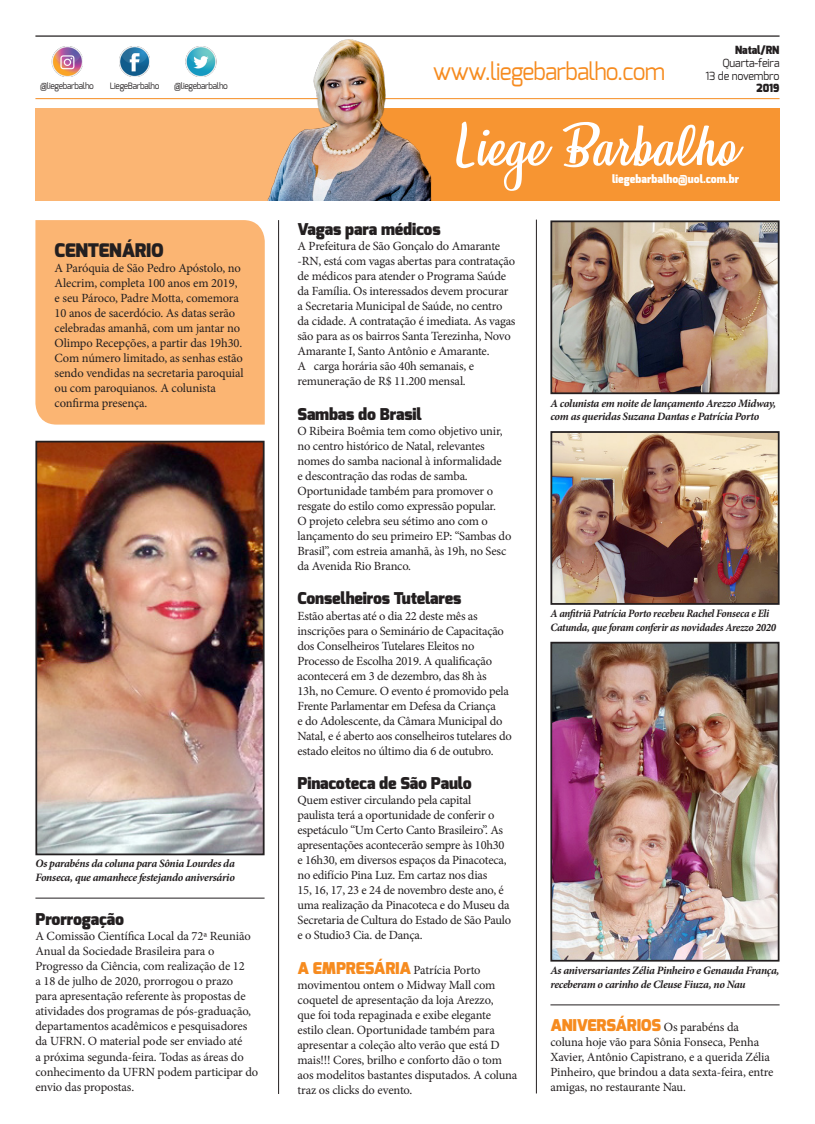
<style>
.page{position:relative;width:815px;height:1124px;background:#fff}
.page>*{position:absolute;margin:0;border:0;box-sizing:border-box;transform-origin:0 0}
.t1{font:51.25px "Honeymoon Personal Use";color:#fff}
.Assinatura{font:23.88px "Exo";letter-spacing:-.03em;color:#f68b1f;scale:.95 1}
.t2{font:900 18.75px "Exo";letter-spacing:-.01em;color:#231f20}
.t3{font:900 16.25px "Exo";letter-spacing:-.01em;color:#231f20}
.t4{font:900 16.25px "Exo";letter-spacing:-.01em;color:#f68b1f}
.t5{font:12.5px/15px "Minion Pro";letter-spacing:-.015em;color:#231f20}
.t6{font:italic 700 11.25px/13.5px "Minion Pro";letter-spacing:-.03em;color:#231f20}
.t7{font:italic 700 11.25px/13.5px "Minion Pro";letter-spacing:-.03em;color:#231f20;scale:.95 1}
.Assinatura-2{font:11.25px "Exo";letter-spacing:-.01em;color:#231f20;scale:.95 1}
.Assinatura-3{font:900 11.25px "Exo";color:#fff;scale:.95 1}
.Assinatura-4{font:900 11.25px "Exo";letter-spacing:-.01em;color:#231f20;scale:.95 1}
.Assinatura-5{font:8.75px "Exo";letter-spacing:-.03em;color:#231f20;scale:.95 1}
.s1{font-family:"Exo";font-weight:900;font-size:16.25px;color:#f68b1f}
.s2{font-family:"Minion Pro";font-weight:400;font-size:12.5px;color:#231f20}
</style>
<div class="page">
<hr style="left:35px;top:35px;width:745px;height:2px;background:#231f20">
<hr style="left:35px;top:98px;width:745px;height:1px;background:#f68b1f">
<img style="left:52px;top:47px;width:30px;height:30px">
<img style="left:119px;top:47px;width:31px;height:30px">
<img style="left:186px;top:47px;width:30px;height:30px">
<div style="left:35px;top:108px;width:745px;height:93px;background:#fbb573"></div>
<div style="left:331px;top:108px;width:449px;height:93px;background:#f79532"></div>
<img style="left:242px;top:35px;width:235px;height:166px">
<hr style="left:550px;top:1004px;width:230px;height:1px;background:#231f20">
<img style="left:553px;top:644px;width:223px;height:314px">
<div style="left:550px;top:641px;width:229px;height:320px;border:2px solid #231f20"></div>
<img style="left:553px;top:223px;width:224px;height:168px">
<div style="left:550px;top:220px;width:230px;height:174px;border:2px solid #231f20"></div>
<img style="left:553px;top:434px;width:224px;height:167px">
<div style="left:550px;top:431px;width:230px;height:173px;border:2px solid #231f20"></div>
<div style="left:35px;top:220px;width:230px;height:204px;background:#fbb573"></div>
<hr style="left:35px;top:897px;width:230px;height:1px;background:#231f20">
<hr style="left:278px;top:220px;width:1px;height:873px;background:#231f20">
<hr style="left:536px;top:219px;width:1px;height:874px;background:#231f20">
<img style="left:38px;top:443px;width:224px;height:409px">
<div style="left:35px;top:440px;width:230px;height:415px;border:2px solid #231f20"></div>
<p class="Assinatura-5" style="left:40px;top:80px;width:58px">@liegebarbalho</p>
<p class="Assinatura-5" style="left:110px;top:80px;width:54px">LiegeBarbalho</p>
<p class="Assinatura-5" style="left:174px;top:80px;width:58px">@liegebarbalho</p>
<p class="t2" style="left:55px;top:238px;width:111px">CENTENÁRIO</p>
<p class="t5" style="left:55px;top:261px;width:191px">A Paróquia de São Pedro Apóstolo, no Alecrim, completa 100 anos em 2019, e seu Pároco, Padre Motta, comemora 10 anos de sacerdócio. As datas serão celebradas amanhã, com um jantar no Olimpo Recepções, a partir das 19h30.<br>Com número limitado, as senhas estão sendo vendidas na secretaria paroquial ou com paroquianos. A colunista confirma presença.</p>
<p class="t6" style="left:35px;top:856px;width:201px">Os parabéns da coluna para Sônia Lourdes da<br>Fonseca, que amanhece festejando aniversário</p>
<p class="t3" style="left:35px;top:908px;width:90px">Prorrogação</p>
<p class="t5" style="left:35px;top:928px;width:224px">A Comissão Científica Local da 72ª Reunião Anual da Sociedade Brasileira para o Progresso da Ciência, com realização de 12<br>a 18 de julho de 2020, prorrogou o prazo<br>para apresentação referente às propostas de atividades dos programas de pós-graduação, departamentos acadêmicos e pesquisadores da UFRN. O material pode ser enviado até<br>a próxima segunda-feira. Todas as áreas do conhecimento da UFRN podem participar do envio das propostas.</p>
<p class="Assinatura-4" style="left:735px;top:43px;width:48px">Natal/RN</p>
<p class="Assinatura-2" style="left:722px;top:56px;width:62px">Quarta-feira</p>
<p class="Assinatura-2" style="left:705px;top:68px;width:80px">13 de novembro</p>
<p class="Assinatura-4" style="left:757px;top:81px;width:26px">2019</p>
<p class="t1" style="left:458px;top:117px;width:281px">Liege Barbalho</p>
<p class="Assinatura" style="left:433px;top:56px;width:246px">www.liegebarbalho.com</p>
<p class="Assinatura-3" style="left:612px;top:171px;width:135px">liegebarbalho@uol.com.br</p>
<p class="t3" style="left:297px;top:219px;width:145px">Vagas para médicos</p>
<p class="t5" style="left:297px;top:239px;width:220px">A Prefeitura de São Gonçalo do Amarante -RN, está com vagas abertas para contratação de médicos para atender o Programa Saúde da Família. Os interessados devem procurar a Secretaria Municipal de Saúde, no centro da cidade. A contratação é imediata. As vagas são para as os bairros Santa Terezinha, Novo Amarante I, Santo Antônio e Amarante.<br>A carga horária são 40h semanais, e remuneração de R$ 11.200 mensal.</p>
<p class="t3" style="left:297px;top:403px;width:126px">Sambas do Brasil</p>
<p class="t5" style="left:297px;top:423px;width:215px">O Ribeira Boêmia tem como objetivo unir, no centro histórico de Natal, relevantes nomes do samba nacional à informalidade<br>e descontração das rodas de samba.<br>Oportunidade também para promover o resgate do estilo como expressão popular.<br>O projeto celebra seu sétimo ano com o lançamento do seu primeiro EP: “Sambas do Brasil”, com estreia amanhã, às 19h, no Sesc da Avenida Rio Branco.</p>
<p class="t3" style="left:297px;top:588px;width:165px">Conselheiros Tutelares</p>
<p class="t5" style="left:297px;top:608px;width:216px">Estão abertas até o dia 22 deste mês as inscrições para o Seminário de Capacitação dos Conselheiros Tutelares Eleitos no Processo de Escolha 2019. A qualificação acontecerá em 3 de dezembro, das 8h às<br>13h, no Cemure. O evento é promovido pela Frente Parlamentar em Defesa da Criança<br>e do Adolescente, da Câmara Municipal do Natal, e é aberto aos conselheiros tutelares do estado eleitos no último dia 6 de outubro.</p>
<p class="t3" style="left:297px;top:772px;width:176px">Pinacoteca de São Paulo</p>
<p class="t5" style="left:297px;top:792px;width:215px">Quem estiver circulando pela capital paulista terá a oportunidade de conferir o espetáculo “Um Certo Canto Brasileiro”. As apresentações acontecerão sempre às 10h30 e 16h30, em diversos espaços da Pinacoteca, no edifício Pina Luz. Em cartaz nos dias<br>15, 16, 17, 23 e 24 de novembro deste ano, é uma realização da Pinacoteca e do Museu da Secretaria de Cultura do Estado de São Paulo e o Studio3 Cia. de Dança.</p>
<p class="t5" style="left:297px;top:962px;width:221px"><span class="s1">A EMPRESÁRIA</span> Patrícia Porto movimentou ontem o Midway Mall com coquetel de apresentação da loja Arezzo,<br>que foi toda repaginada e exibe elegante estilo clean. Oportunidade também para apresentar a coleção alto verão que está D mais!!! Cores, brilho e conforto dão o tom aos modelitos bastantes disputados. A coluna traz os clicks do evento.</p>
<p class="t6" style="left:550px;top:396px;width:227px">A colunista em noite de lançamento Arezzo Midway, com as queridas Suzana Dantas e Patrícia Porto</p>
<p class="t7" style="left:550px;top:606px;width:239px">A anfitriã Patrícia Porto recebeu Rachel Fonseca e Eli<br>Catunda, que foram conferir as novidades Arezzo 2020</p>
<p class="t6" style="left:550px;top:963px;width:231px">As aniversariantes Zélia Pinheiro e Genauda França, receberam o carinho de Cleuse Fiuza, no Nau</p>
<p class="t4" style="left:550px;top:1014px;width:190px">ANIVERSÁRIOS <span class="s2">Os parabéns da</span></p>
<p class="t5" style="left:550px;top:1034px;width:225px">coluna hoje vão para Sônia Fonseca, Penha Xavier, Antônio Capistrano, e a querida Zélia Pinheiro, que brindou a data sexta-feira, entre amigas, no restaurante Nau.</p>
</div>
